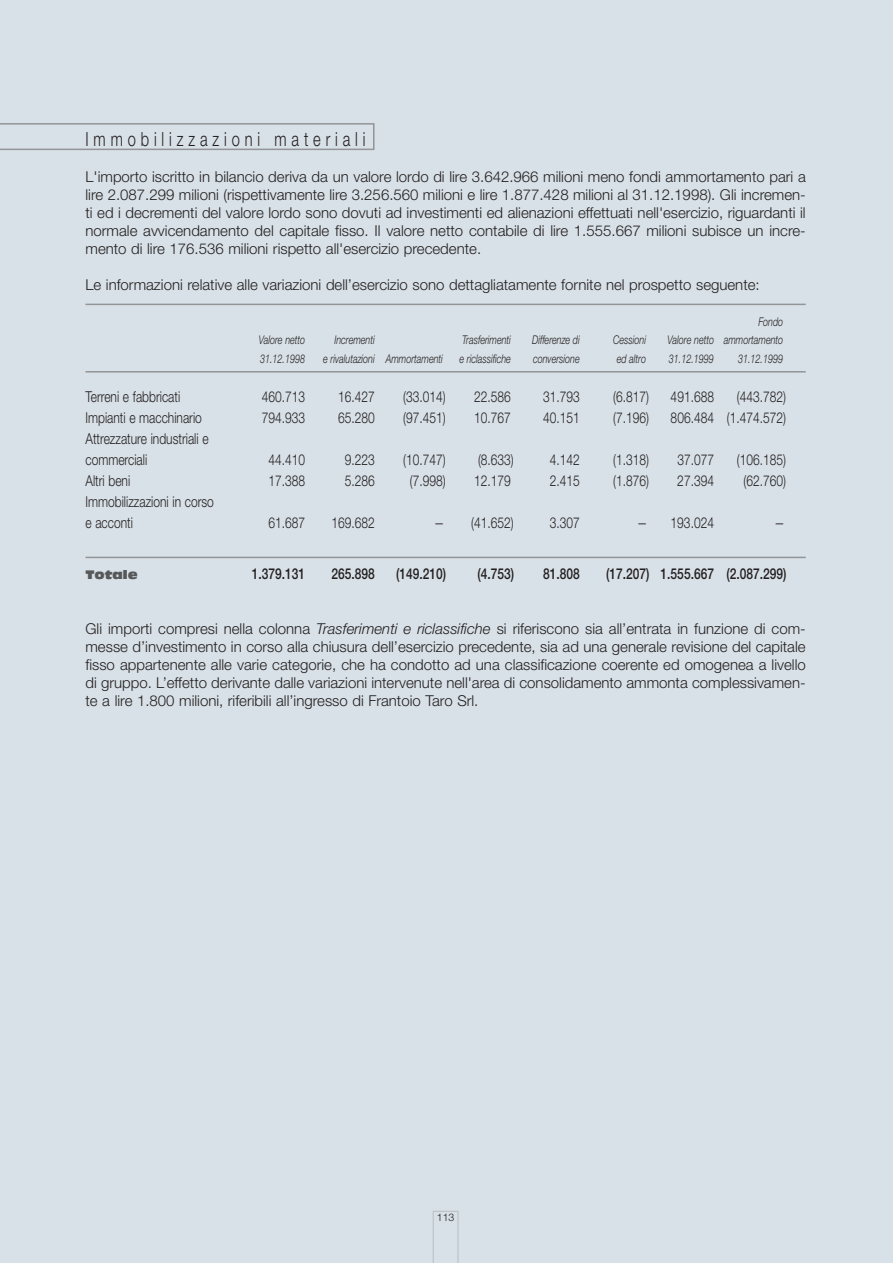
<style>
.page{position:relative;width:893px;height:1263px;background:#fff}
.page>*{position:absolute;margin:0;border:0;box-sizing:border-box;transform-origin:0 0}
.t1{font:300 19.5px "Helvetica Neue";letter-spacing:.335em;color:#231f20;scale:.75 1}
.t2{font:300 15px/18.1px "Helvetica Neue";color:#231f20;text-align:justify}
.t3{font:300 15px/21px "Helvetica Neue";color:#231f20;scale:.8 1}
.t4{font:500 15px "Helvetica Neue";color:#231f20;scale:.8 1}
.t5{font:italic 300 12px "Helvetica Neue";color:#231f20;scale:.75 1}
.t6{font:12px "Antique Olive Nord";color:#57585a;scale:.9 1}
.t7{font:300 10.5px "Helvetica Neue";color:#231f20}
.s1{font-style:italic}
</style>
<div class="page">
<div style="left:0;top:0;width:892px;height:1263px;background:#d8e1e7"></div>
<h1 class="t1" style="left:85px;top:132px;width:375px">Immobilizzazioni materiali</h1>
<p class="t2" style="left:85px;top:169px;width:721px">L'importo iscritto in bilancio deriva da un valore lordo di lire 3.642.966 milioni meno fondi ammortamento pari a lire 2.087.299 milioni (rispettivamente lire 3.256.560 milioni e lire 1.877.428 milioni al 31.12.1998). Gli incremen&shy;ti ed i decrementi del valore lordo sono dovuti ad investimenti ed alienazioni effettuati nell'esercizio, riguardanti il normale avvicendamento del capitale fisso. Il valore netto contabile di lire 1.555.667 milioni subisce un incre&shy;mento di lire 176.536 milioni rispetto all'esercizio precedente.</p>
<p class="t2" style="left:85px;top:277px;width:675px">Le informazioni relative alle variazioni dell’esercizio sono dettagliatamente fornite nel prospetto seguente:</p>
<p class="t5" style="left:758px;top:318px;width:35px">Fondo</p>
<p class="t5" style="left:259px;top:336px;width:63px">Valore netto</p>
<p class="t5" style="left:334px;top:336px;width:55px">Incrementi</p>
<p class="t5" style="left:462px;top:336px;width:67px">Trasferimenti</p>
<p class="t5" style="left:532px;top:336px;width:65px">Differenze di</p>
<p class="t5" style="left:613px;top:336px;width:45px">Cessioni</p>
<p class="t5" style="left:667px;top:336px;width:156px">Valore netto ammortamento</p>
<p class="t5" style="left:260px;top:354px;width:62px">31.12.1998</p>
<p class="t5" style="left:323px;top:354px;width:161px">e rivalutazioni Ammortamenti</p>
<p class="t5" style="left:459px;top:354px;width:70px">e riclassifiche</p>
<p class="t5" style="left:533px;top:354px;width:64px">conversione</p>
<p class="t5" style="left:616px;top:354px;width:41px">ed altro</p>
<p class="t5" style="left:669px;top:354px;width:62px">31.12.1999</p>
<p class="t5" style="left:738px;top:354px;width:62px">31.12.1999</p>
<p class="t3" style="left:85px;top:387px;width:120px">Terreni e fabbricati</p>
<p class="t3" style="left:262px;top:387px;width:56px">460.713</p>
<p class="t3" style="left:338px;top:387px;width:47px">16.427</p>
<p class="t3" style="left:403px;top:387px;width:55px">(33.014)</p>
<p class="t3" style="left:474px;top:387px;width:47px">22.586</p>
<p class="t3" style="left:543px;top:387px;width:47px">31.793</p>
<p class="t3" style="left:613px;top:387px;width:46px">(6.817)</p>
<p class="t3" style="left:670px;top:387px;width:56px">491.688</p>
<p class="t3" style="left:737px;top:387px;width:63px">(443.782)</p>
<p class="t3" style="left:85px;top:408px;width:147px">Impianti e macchinario</p>
<p class="t3" style="left:262px;top:408px;width:56px">794.933</p>
<p class="t3" style="left:338px;top:408px;width:47px">65.280</p>
<p class="t3" style="left:403px;top:408px;width:55px">(97.451)</p>
<p class="t3" style="left:474px;top:408px;width:47px">10.767</p>
<p class="t3" style="left:543px;top:408px;width:47px">40.151</p>
<p class="t3" style="left:613px;top:408px;width:46px">(7.196)</p>
<p class="t3" style="left:670px;top:408px;width:146px">806.484 (1.474.572)</p>
<p class="t3" style="left:85px;top:429px;width:155px">Attrezzature industriali e commerciali</p>
<p class="t3" style="left:268px;top:450px;width:47px">44.410</p>
<p class="t3" style="left:345px;top:450px;width:39px">9.223</p>
<p class="t3" style="left:403px;top:450px;width:55px">(10.747)</p>
<p class="t3" style="left:478px;top:450px;width:46px">(8.633)</p>
<p class="t3" style="left:549px;top:450px;width:39px">4.142</p>
<p class="t3" style="left:613px;top:450px;width:46px">(1.318)</p>
<p class="t3" style="left:677px;top:450px;width:47px">37.077</p>
<p class="t3" style="left:737px;top:450px;width:63px">(106.185)</p>
<p class="t3" style="left:85px;top:471px;width:57px">Altri beni</p>
<p class="t3" style="left:268px;top:471px;width:47px">17.388</p>
<p class="t3" style="left:345px;top:471px;width:39px">5.286</p>
<p class="t3" style="left:410px;top:471px;width:46px">(7.998)</p>
<p class="t3" style="left:474px;top:471px;width:47px">12.179</p>
<p class="t3" style="left:549px;top:471px;width:39px">2.415</p>
<p class="t3" style="left:613px;top:471px;width:46px">(1.876)</p>
<p class="t3" style="left:677px;top:471px;width:47px">27.394</p>
<p class="t3" style="left:743px;top:471px;width:55px">(62.760)</p>
<p class="t3" style="left:85px;top:492px;width:162px">Immobilizzazioni in corso e acconti</p>
<p class="t3" style="left:268px;top:513px;width:47px">61.687</p>
<p class="t3" style="left:331px;top:513px;width:56px">169.682</p>
<p class="t2" style="left:435px;top:515px;width:80px">– (41.652)</p>
<p class="t3" style="left:549px;top:513px;width:39px">3.307</p>
<p class="t2" style="left:638px;top:515px;width:77px">– 193.024</p>
<p class="t2" style="left:775px;top:515px;width:9px">–</p>
<p class="t6" style="left:85px;top:570px;width:59px">Totale</p>
<p class="t4" style="left:252px;top:569px;width:68px">1.379.131</p>
<p class="t4" style="left:331px;top:569px;width:56px">265.898</p>
<p class="t4" style="left:396px;top:569px;width:64px">(149.210)</p>
<p class="t4" style="left:477px;top:569px;width:47px">(4.753)</p>
<p class="t4" style="left:543px;top:569px;width:47px">81.808</p>
<p class="t4" style="left:606px;top:569px;width:227px">(17.207) 1.555.667 (2.087.299)</p>
<p class="t2" style="left:85px;top:621px;width:721px">Gli importi compresi nella colonna <span class="s1">Trasferimenti e riclassifiche</span> si riferiscono sia all’entrata in funzione di com&shy;messe d’investimento in corso alla chiusura dell’esercizio precedente, sia ad una generale revisione del capitale fisso appartenente alle varie categorie, che ha condotto ad una classificazione coerente ed omogenea a livello di gruppo. L’effetto derivante dalle variazioni intervenute nell'area di consolidamento ammonta complessivamen&shy;te a lire 1.800 milioni, riferibili all’ingresso di Frantoio Taro Srl.</p>
<p class="t7" style="left:437px;top:1213px;width:19px">113</p>
</div>
